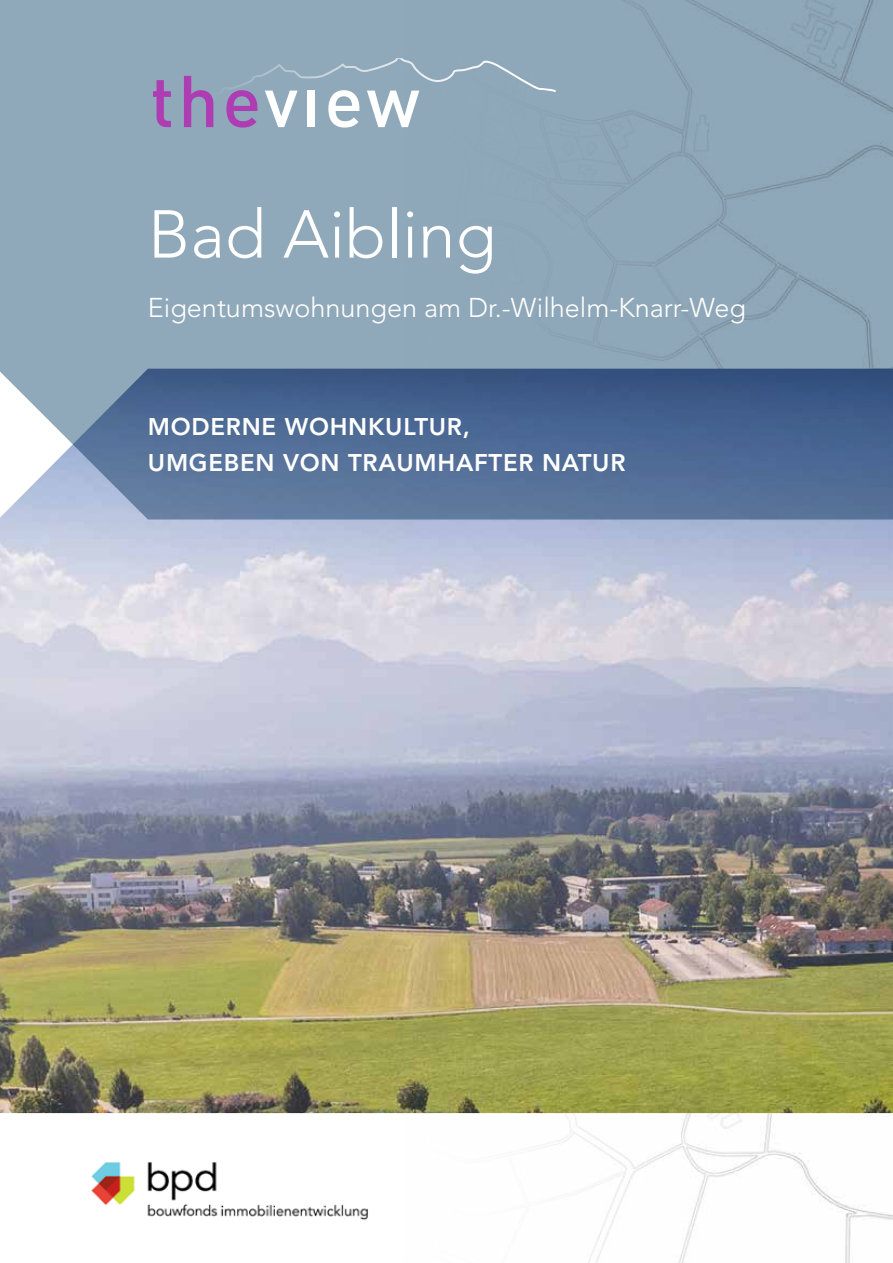
<style>
.page{position:relative;width:893px;height:1263px;background:#fff}
.page>*{position:absolute;margin:0;border:0;box-sizing:border-box;transform-origin:0 0}
.t1{font:300 66.9px "Avenir LT Std";color:#fff}
.t2{font:300 27px "Avenir LT Std";color:#fff}
.t3{font:800 24px/36px "Avenir LT Std";letter-spacing:.03em;color:#fff}
</style>
<div class="page">
<img style="left:0;top:519px;width:893px;height:594px">
<svg style="left:0;top:0;width:893px;height:519px;background:#7e98af"></svg>
<img style="left:91px;top:1163px;width:277px;height:57px">
<svg style="left:153px;top:80px;width:18px;height:47px"></svg>
<svg style="left:184px;top:58px;width:372px;height:70px;background:#9caac0"></svg>
<h1 class="t1" style="left:148px;top:195px;width:350px">Bad Aibling</h1>
<p class="t2" style="left:148px;top:292px;width:599px">Eigentumswohnungen am Dr.-Wilhelm-Knarr-Weg</p>
<p class="t3" style="left:148px;top:409px;width:479px">MODERNE WOHNKULTUR,<br>UMGEBEN VON TRAUMHAFTER NATUR</p>
</div>
